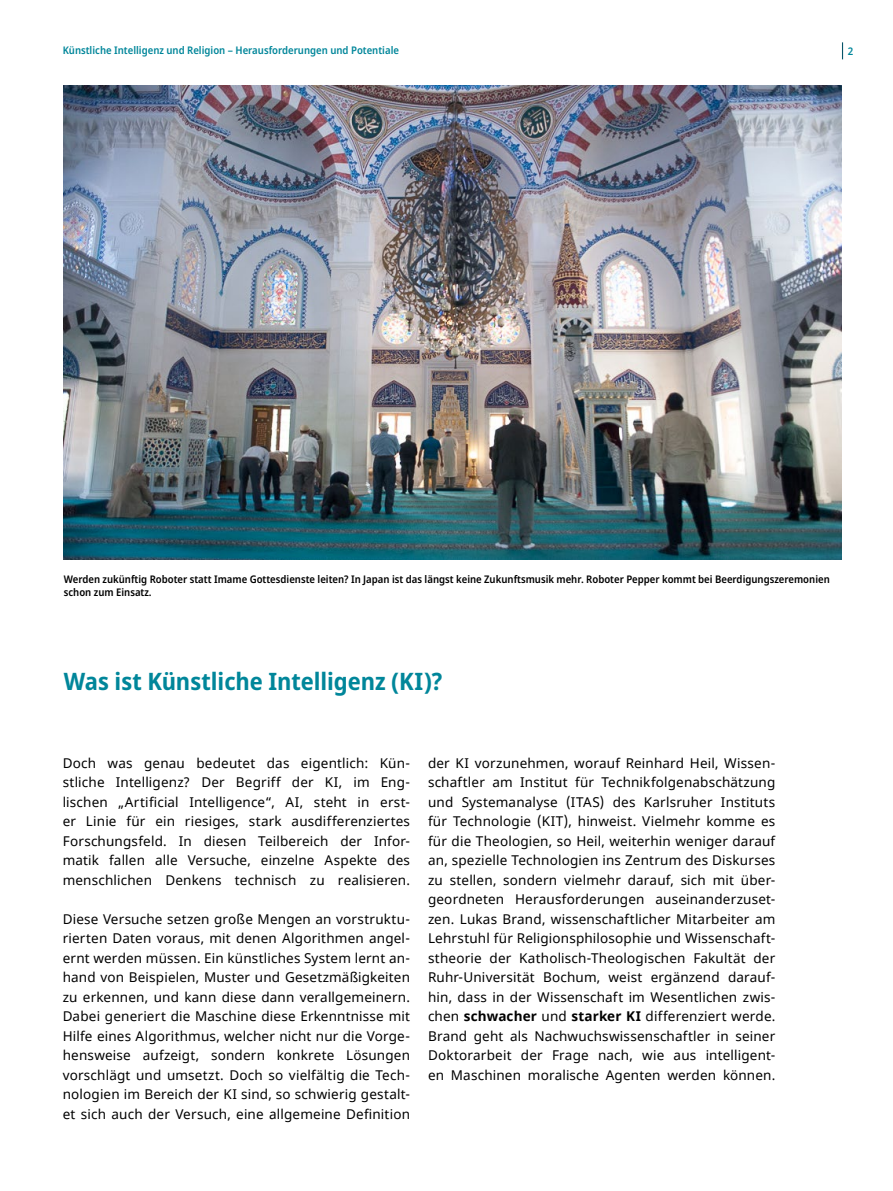
<style>
.page{position:relative;width:893px;height:1191px;background:#fff}
.page>*{position:absolute;margin:0;border:0;box-sizing:border-box;transform-origin:0 0}
.t1{font:700 semi-condensed 24px "Noto Sans";color:#00869a}
.t2{font:13.5px/19.5px "Noto Sans";letter-spacing:.01em;color:#000;text-align:justify}
.BU{font:600 semi-condensed 10.5px/13.5px "Noto Sans";color:#000}
.t3{font:600 semi-condensed 10.5px "Noto Sans";color:#00869a}
.s1{font-weight:700}
</style>
<div class="page">
<svg style="left:842px;top:42px;width:1px;height:17px"></svg>
<img style="left:64px;top:86px;width:778px;height:473px">
<p class="t3" style="left:63px;top:42px;width:338px">Künstliche Intelligenz und Religion – Herausforderungen und Potentiale</p>
<p class="t3" style="left:848px;top:43px;width:7px">2</p>
<p class="BU" style="left:64px;top:572px;width:767px">Werden zukünftig Roboter statt Imame Gottesdienste leiten? In Japan ist das längst keine Zukunftsmusik mehr. Roboter Pepper kommt bei Beerdigungszeremonien schon zum Einsatz.</p>
<h2 class="t1" style="left:64px;top:664px;width:380px">Was ist Künstliche Intelligenz (KI)?</h2>
<p class="t2" style="left:63px;top:753px;width:349px">Doch was genau bedeutet das eigentlich: Kün&shy;stliche Intelligenz? Der Begriff der KI, im Eng&shy;lischen „Artificial Intelligence“, AI, steht in erst&shy;er Linie für ein riesiges, stark ausdifferenziertes Forschungsfeld. In diesen Teilbereich der Infor&shy;matik fallen alle Versuche, einzelne Aspekte des menschlichen Denkens technisch zu realisieren.</p>
<p class="t2" style="left:63px;top:909px;width:349px">Diese Versuche setzen große Mengen an vorstruktu&shy;rierten Daten voraus, mit denen Algorithmen angel&shy;ernt werden müssen. Ein künstliches System lernt an&shy;hand von Beispielen, Muster und Gesetzmäßigkeiten zu erkennen, und kann diese dann verallgemeinern.<br>Dabei generiert die Maschine diese Erkenntnisse mit Hilfe eines Algorithmus, welcher nicht nur die Vorge&shy;hensweise aufzeigt, sondern konkrete Lösungen vorschlägt und umsetzt. Doch so vielfältig die Tech&shy;nologien im Bereich der KI sind, so schwierig gestalt&shy;et sich auch der Versuch, eine allgemeine Definition</p>
<p class="t2" style="left:428px;top:753px;width:349px">der KI vorzunehmen, worauf Reinhard Heil, Wissen&shy;schaftler am Institut für Technikfolgenabschätzung und Systemanalyse (ITAS) des Karlsruher Instituts für Technologie (KIT), hinweist. Vielmehr komme es für die Theologien, so Heil, weiterhin weniger darauf an, spezielle Technologien ins Zentrum des Diskurses zu stellen, sondern vielmehr darauf, sich mit über&shy;geordneten Herausforderungen auseinanderzuset&shy;zen. Lukas Brand, wissenschaftlicher Mitarbeiter am Lehrstuhl für Religionsphilosophie und Wissenschaft&shy;stheorie der Katholisch-Theologischen Fakultät der Ruhr-Universität Bochum, weist ergänzend darauf&shy;hin, dass in der Wissenschaft im Wesentlichen zwis&shy;chen <span class="s1">schwacher</span> und <span class="s1">starker KI</span> differenziert werde.<br>Brand geht als Nachwuchswissenschaftler in seiner Doktorarbeit der Frage nach, wie aus intelligent&shy;en Maschinen moralische Agenten werden können.</p>
</div>
